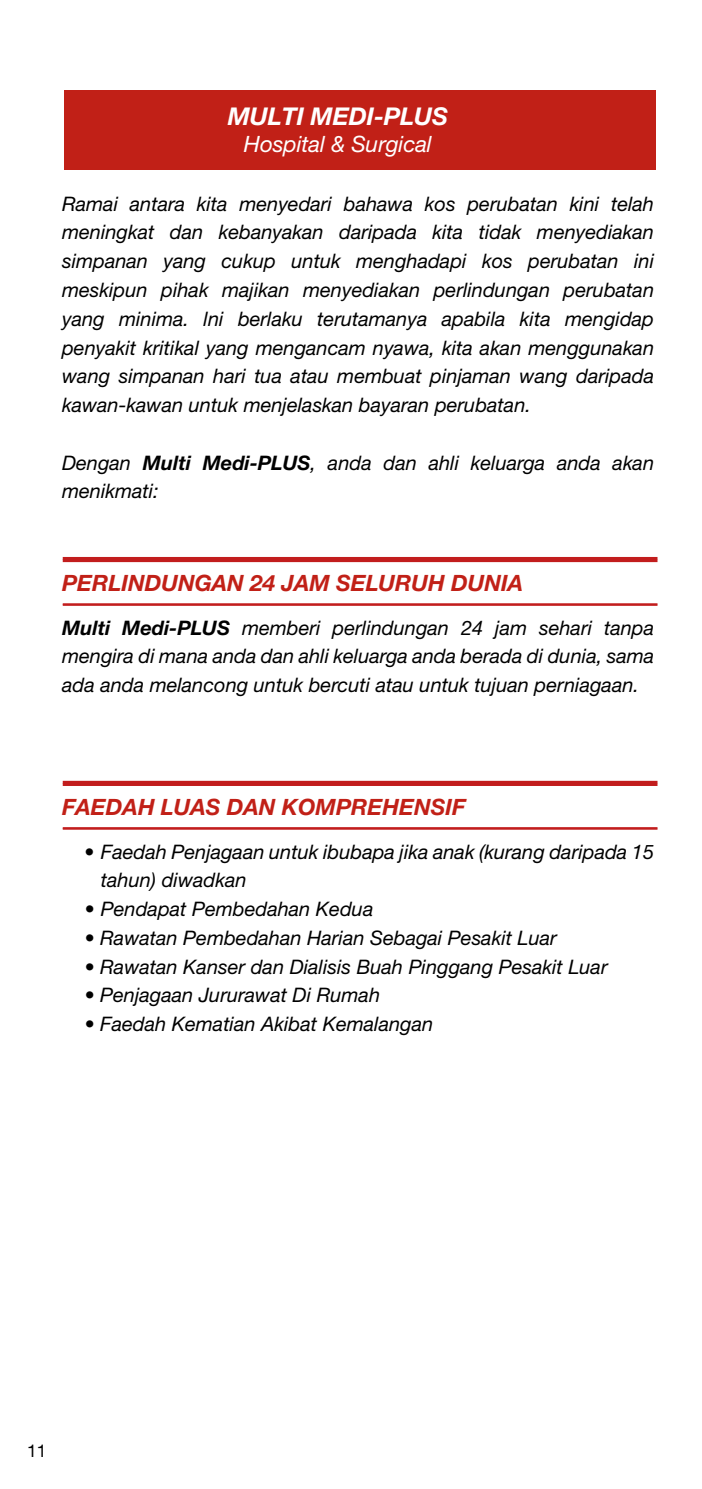
<style>
.page{position:relative;width:702px;height:1489px;background:#fff}
.page>*{position:absolute;margin:0;border:0;box-sizing:border-box;transform-origin:0 0}
.t1{font:italic 700 24.5px "Helvetica Neue";letter-spacing:-.005em;color:#fff}
.t2{font:italic 700 22.5px "Helvetica Neue";color:#c12017}
.t3{font:italic 22.5px "Helvetica Neue";letter-spacing:-.005em;color:#fff}
.t4{font:italic 20px/28.8px "Helvetica Neue";color:#000;text-align:justify}
.t5{font:17.5px "Helvetica Neue";color:#000}
.s1{font-weight:700}
</style>
<div class="page">
<div style="left:64px;top:90px;width:591px;height:80px;background:#c12017"></div>
<div style="left:63px;top:557px;width:594px;height:5px;background:#c21d1d"></div>
<hr style="left:63px;top:603px;width:594px;height:3px;background:#c21d1d">
<div style="left:63px;top:780px;width:594px;height:6px;background:#c21d1d"></div>
<hr style="left:63px;top:827px;width:594px;height:2px;background:#c21d1d">
<p class="t1" style="left:228px;top:101px;width:222px">MULTI MEDI-PLUS</p>
<p class="t3" style="left:244px;top:130px;width:189px">Hospital &amp; Surgical</p>
<p class="t4" style="left:62px;top:189px;width:593px">Ramai antara kita menyedari bahawa kos perubatan kini telah meningkat dan kebanyakan daripada kita tidak menyediakan simpanan yang cukup untuk menghadapi kos perubatan ini meskipun pihak majikan menyediakan perlindungan perubatan yang minima. lni berlaku terutamanya apabila kita mengidap penyakit kritikal yang mengancam nyawa, kita akan menggunakan wang simpanan hari tua atau membuat pinjaman wang daripada kawan-kawan untuk menjelaskan bayaran perubatan.</p>
<p class="t4" style="left:62px;top:448px;width:593px">Dengan <span class="s1">Multi Medi-PLUS</span>, anda dan ahli keluarga anda akan menikmati:</p>
<p class="t2" style="left:62px;top:568px;width:462px">PERLINDUNGAN 24 JAM SELURUH DUNIA</p>
<p class="t4" style="left:62px;top:613px;width:593px"><span class="s1">Multi Medi-PLUS</span> memberi perlindungan 24 jam sehari tanpa mengira di mana anda dan ahli keluarga anda berada di dunia, sama ada anda melancong untuk bercuti atau untuk tujuan perniagaan.</p>
<p class="t2" style="left:62px;top:792px;width:404px">FAEDAH LUAS DAN KOMPREHENSIF</p>
<p class="t4" style="left:101px;top:836px;width:554px;text-indent:-16px">• Faedah Penjagaan untuk ibubapa jika anak (kurang daripada 15 tahun) diwadkan</p>
<p class="t4" style="left:85px;top:894px;width:290px">• Pendapat Pembedahan Kedua</p>
<p class="t4" style="left:85px;top:923px;width:473px">• Rawatan Pembedahan Harian Sebagai Pesakit Luar</p>
<p class="t4" style="left:85px;top:951px;width:524px">• Rawatan Kanser dan Dialisis Buah Pinggang Pesakit Luar</p>
<p class="t4" style="left:85px;top:980px;width:297px">• Penjagaan Jururawat Di Rumah</p>
<p class="t4" style="left:85px;top:1009px;width:350px">• Faedah Kematian Akibat Kemalangan</p>
<p class="t5" style="left:27px;top:1439px;width:21px">11</p>
</div>
